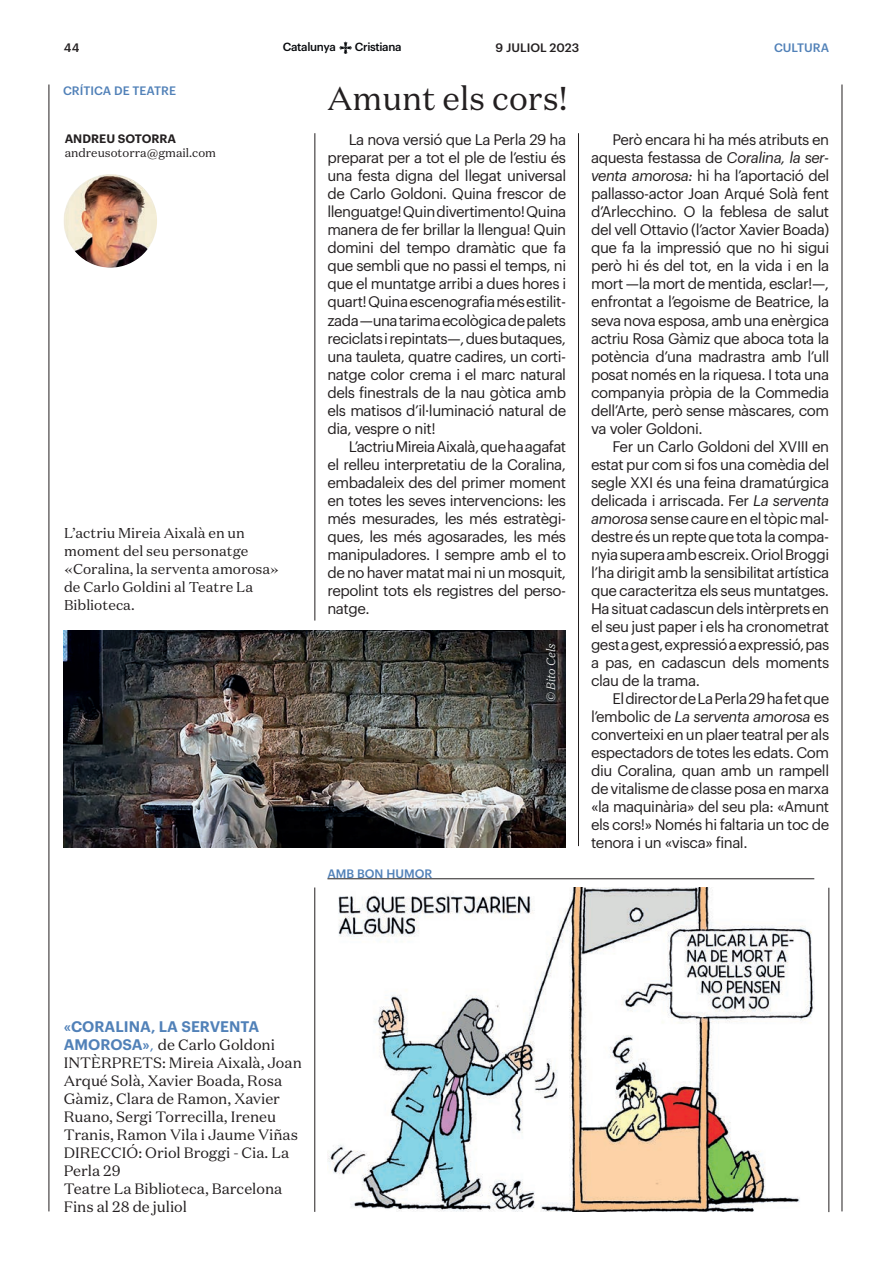
<style>
.page{position:relative;width:893px;height:1263px;background:#fff}
.page>*{position:absolute;margin:0;border:0;box-sizing:border-box;transform-origin:0 0}
.t1{font:33px "Domaine Text";color:#231f20}
.t2{font:15px/18px "Graphik";letter-spacing:-.03em;color:#231f20;text-align:justify}
.t3{font:15px/18px "Domaine Text";color:#231f20}
.t4{font:600 15px "Graphik";color:#5181b8}
.t5{font:14.25px/18px "Domaine Text";color:#231f20}
.t6{font:500 12px "Graphik";color:#5181b8}
.t7{font:12px "Domaine Text";color:#231f20}
.t8{font:500 12px "Graphik";color:#231f20}
.t9{font:600 12px "Graphik";color:#231f20}
.t10{font:italic 300 12px "Domaine Text";color:#fff}
.t11{font:500 11.55px "Graphik";letter-spacing:-.03em;color:#07090c}
.s1{font-style:italic}
.s2{font-family:"Graphik";font-weight:600;color:#5181b8}
.s3{font-family:"Graphik";color:#5181b8}
</style>
<div class="page">
<hr style="left:49px;top:85px;width:1px;height:1126px;background:#231f20">
<hr style="left:842px;top:85px;width:1px;height:1126px;background:#231f20">
<svg style="left:339px;top:42px;width:13px;height:12px"></svg>
<hr style="left:829px;top:888px;width:1px;height:324px;background:#231f20">
<hr style="left:327px;top:878px;width:487px;height:1px;background:#231f20">
<hr style="left:315px;top:887px;width:1px;height:325px;background:#231f20">
<img style="left:327px;top:887px;width:487px;height:325px">
<hr style="left:578px;top:133px;width:1px;height:713px;background:#231f20">
<hr style="left:315px;top:133px;width:1px;height:487px;background:#231f20">
<img style="left:64px;top:174px;width:93px;height:94px;border-radius:47px">
<img style="left:64px;top:630px;width:502px;height:217px">
<p class="t8" style="left:64px;top:38px;width:17px">44</p>
<p class="t11" style="left:283px;top:38px;width:54px">Catalunya</p>
<p class="t11" style="left:355px;top:38px;width:48px">Cristiana</p>
<p class="t8" style="left:495px;top:38px;width:85px">9 JULIOL 2023</p>
<p class="t6" style="left:63px;top:81px;width:115px">CRÍTICA DE TEATRE</p>
<h1 class="t1" style="left:327px;top:78px;width:242px">Amunt els cors!</h1>
<p class="t9" style="left:65px;top:130px;width:113px">ANDREU SOTORRA</p>
<p class="t7" style="left:65px;top:145px;width:153px">andreusotorra@gmail.com</p>
<p class="t5" style="left:64px;top:523px;width:216px">L’actriu Mireia Aixalà en un moment del seu personatge «Coralina, la serventa amorosa» de Carlo Goldini al Teatre La<br>Biblioteca.</p>
<p class="t2" style="left:327px;top:130px;width:240px;text-indent:21px">La nova versió que La Perla 29 ha preparat per a tot el ple de l’estiu és una festa digna del llegat universal de Carlo Goldoni. Quina frescor de llenguatge! Quin divertimento! Quina manera de fer brillar la llengua! Quin domini del tempo dramàtic que fa que sembli que no passi el temps, ni que el muntatge arribi a dues hores i quart! Quina escenografia més estilit&shy;zada —una tarima ecològica de palets reciclats i repintats—, dues butaques, una tauleta, quatre cadires, un corti&shy;natge color crema i el marc natural dels finestrals de la nau gòtica amb els matisos d’il·luminació natural de dia, vespre o nit!</p>
<p class="t2" style="left:327px;top:436px;width:240px;text-indent:21px">L’actriu Mireia Aixalà, que ha agafat el relleu interpretatiu de la Coralina, embadaleix des del primer moment en totes les seves intervencions: les més mesurades, les més estratègi&shy;ques, les més agosarades, les més manipuladores. I sempre amb el to de no haver matat mai ni un mosquit, repolint tots els registres del perso&shy;natge.</p>
<p class="t10" style="left:543px;top:702px;width:60px;rotate:-90deg">© Bito Cels</p>
<p class="t6" style="left:327px;top:865px;width:107px">AMB BON HUMOR</p>
<p class="t6" style="left:774px;top:39px;width:57px">CULTURA</p>
<p class="t2" style="left:591px;top:130px;width:240px;text-indent:21px">Però encara hi ha més atributs en aquesta festassa de <span class="s1">Coralina, la ser&shy;venta amorosa:</span> hi ha l’aportació del pallasso-actor Joan Arqué Solà fent d’Arlecchino. O la feblesa de salut del vell Ottavio (l’actor Xavier Boada) que fa la impressió que no hi sigui però hi és del tot, en la vida i en la mort —la mort de mentida, esclar!—, enfrontat a l’egoisme de Beatrice, la seva nova esposa, amb una enèrgica actriu Rosa Gàmiz que aboca tota la potència d’una madrastra amb l’ull posat només en la riquesa. I tota una companyia pròpia de la Commedia dell’Arte, però sense màscares, com va voler Goldoni.</p>
<p class="t2" style="left:591px;top:436px;width:240px;text-indent:21px">Fer un Carlo Goldoni del XVIII en estat pur com si fos una comèdia del segle XXI és una feina dramatúrgica delicada i arriscada. Fer <span class="s1">La serventa amorosa</span> sense caure en el tòpic mal&shy;destre és un repte que tota la compa&shy;nyia supera amb escreix. Oriol Broggi l’ha dirigit amb la sensibilitat artística que caracteritza els seus muntatges.<br>Ha situat cadascun dels intèrprets en el seu just paper i els ha cronometrat gest a gest, expressió a expressió, pas a pas, en cadascun dels moments clau de la trama.</p>
<p class="t2" style="left:591px;top:688px;width:240px;text-indent:21px">El director de La Perla 29 ha fet que l’embolic de <span class="s1">La serventa amorosa</span> es converteixi en un plaer teatral per als espectadors de totes les edats. Com diu Coralina, quan amb un rampell de vitalisme de classe posa en marxa «la maquinària» del seu pla: «Amunt els cors!» Només hi faltaria un toc de tenora i un «visca» final.</p>
<p class="t4" style="left:64px;top:1015px;width:197px">«CORALINA, LA SERVENTA</p>
<p class="t3" style="left:64px;top:1035px;width:240px"><span class="s2">AMOROSA»</span><span class="s3">,</span> de Carlo Goldoni<br>INTÈRPRETS: Mireia Aixalà, Joan<br>Arqué Solà, Xavier Boada, Rosa<br>Gàmiz, Clara de Ramon, Xavier<br>Ruano, Sergi Torrecilla, Ireneu<br>Tranis, Ramon Vila i Jaume Viñas<br>DIRECCIÓ: Oriol Broggi - Cia. La<br>Perla 29<br>Teatre La Biblioteca, Barcelona<br>Fins al 28 de juliol</p>
</div>
